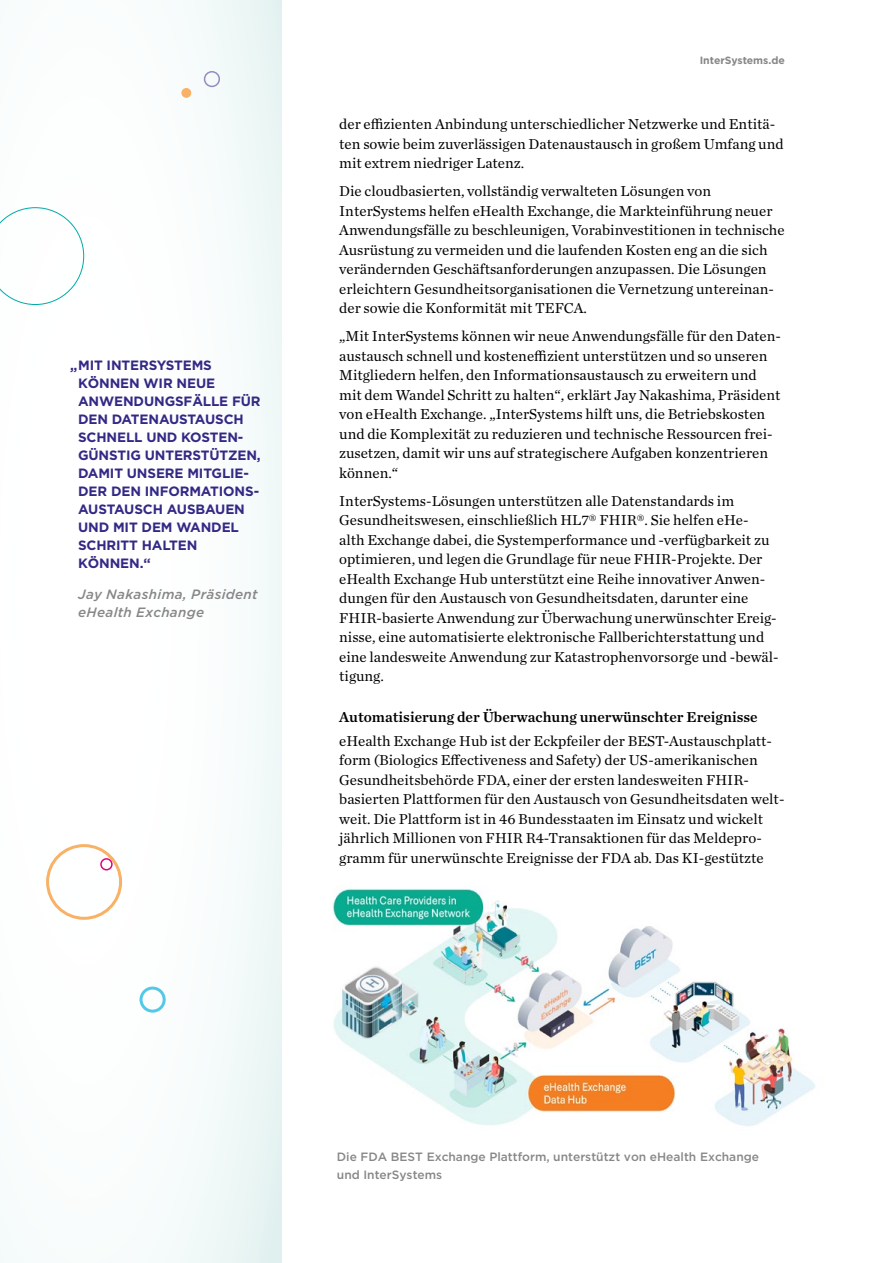
<style>
.page{position:relative;width:893px;height:1263px;background:#fff}
.page>*{position:absolute;margin:0;border:0;box-sizing:border-box;transform-origin:0 0}
.t1{font:15px/19.5px "Chronicle Text G1";color:#000}
.t2{font:15px "Chronicle Text G1 Semi";color:#000}
.t3{font:700 13.5px/18px "Gotham";letter-spacing:-.01em;color:#332985}
.t4{font:italic 500 13.5px/18px "Gotham";letter-spacing:.025em;color:#868786}
.t5{font:500 12px/18px "Gotham";color:#868786}
.t6{font:700 10.5px "Gotham";color:#868786}
</style>
<div class="page">
<div style="left:0;top:0;width:282px;height:1263px;background:linear-gradient(to right,#fff,#f3f9f9)"></div>
<div style="left:140px;top:986px;width:26px;height:26px;border:3px solid #54c8e8;border-radius:50%"></div>
<div style="left:204px;top:71px;width:16px;height:16px;border:2px solid #968bc2;border-radius:50%"></div>
<div style="left:182px;top:89px;width:9px;height:8px;background:#f8b165;border-radius:50%"></div>
<div style="left:181px;top:88px;width:10px;height:10px;border:1px solid #f8b165;border-radius:50%"></div>
<div style="left:46px;top:844px;width:76px;height:76px;border:3px solid #f8b165;border-radius:50%"></div>
<div style="left:100px;top:858px;width:13px;height:12px;border:2px solid #e5007c;border-radius:50%"></div>
<svg style="left:0;top:207px;width:84px;height:98px"></svg>
<img style="left:332px;top:888px;width:483px;height:238px">
<p class="t3" style="left:78px;top:356px;width:184px;text-indent:-8px">„MIT INTERSYSTEMS<br>KÖNNEN WIR NEUE<br>ANWENDUNGSFÄLLE FÜR<br>DEN DATENAUSTAUSCH<br>SCHNELL UND KOSTEN-<br>GÜNSTIG UNTERSTÜTZEN,<br>DAMIT UNSERE MITGLIE-<br>DER DEN INFORMATIONS-<br>AUSTAUSCH AUSBAUEN<br>UND MIT DEM WANDEL<br>SCHRITT HALTEN<br>KÖNNEN.“</p>
<p class="t4" style="left:78px;top:585px;width:181px">Jay Nakashima, Präsident eHealth Exchange</p>
<p class="t6" style="left:700px;top:54px;width:87px">InterSystems.de</p>
<p class="t1" style="left:339px;top:113px;width:446px">der effizienten Anbindung unterschiedlicher Netzwerke und Entitä&shy;ten sowie beim zuverlässigen Datenaustausch in großem Umfang und mit extrem niedriger Latenz.</p>
<p class="t1" style="left:339px;top:180px;width:447px">Die cloudbasierten, vollständig verwalteten Lösungen von InterSystems helfen eHealth Exchange, die Markteinführung neuer Anwendungsfälle zu beschleunigen, Vorabinvestitionen in technische Ausrüstung zu vermeiden und die laufenden Kosten eng an die sich verändernden Geschäftsanforderungen anzupassen. Die Lösungen erleichtern Gesundheitsorganisationen die Vernetzung untereinan&shy;der sowie die Konformität mit TEFCA.</p>
<p class="t1" style="left:339px;top:325px;width:443px">„Mit InterSystems können wir neue Anwendungsfälle für den Daten&shy;austausch schnell und kosteneffizient unterstützen und so unseren Mitgliedern helfen, den Informationsaustausch zu erweitern und mit dem Wandel Schritt zu halten“, erklärt Jay Nakashima, Präsident von eHealth Exchange. „InterSystems hilft uns, die Betriebskosten und die Komplexität zu reduzieren und technische Ressourcen frei&shy;zusetzen, damit wir uns auf strategischere Aufgaben konzentrieren können.“</p>
<p class="t1" style="left:339px;top:490px;width:441px">InterSystems-Lösungen unterstützen alle Datenstandards im Gesundheitswesen, einschließlich HL7® FHIR®. Sie helfen eHe-<br>alth Exchange dabei, die Systemperformance und -verfügbarkeit zu optimieren, und legen die Grundlage für neue FHIR-Projekte. Der eHealth Exchange Hub unterstützt eine Reihe innovativer Anwen&shy;dungen für den Austausch von Gesundheitsdaten, darunter eine FHIR-basierte Anwendung zur Überwachung unerwünschter Ereig&shy;nisse, eine automatisierte elektronische Fallberichterstattung und eine landesweite Anwendung zur Katastrophenvorsorge und -bewäl&shy;tigung.</p>
<p class="t2" style="left:339px;top:705px;width:420px">Automatisierung der Überwachung unerwünschter Ereignisse</p>
<p class="t1" style="left:339px;top:730px;width:447px">eHealth Exchange Hub ist der Eckpfeiler der BEST-Austauschplatt&shy;form (Biologics Effectiveness and Safety) der US-amerikanischen Gesundheitsbehörde FDA, einer der ersten landesweiten FHIR&shy;basierten Plattformen für den Austausch von Gesundheitsdaten welt&shy;weit. Die Plattform ist in 46 Bundesstaaten im Einsatz und wickelt jährlich Millionen von FHIR R4-Transaktionen für das Meldepro&shy;gramm für unerwünschte Ereignisse der FDA ab. Das KI-gestützte</p>
<p class="t5" style="left:337px;top:1147px;width:424px">Die FDA BEST Exchange Plattform, unterstützt von eHealth Exchange und InterSystems</p>
</div>
